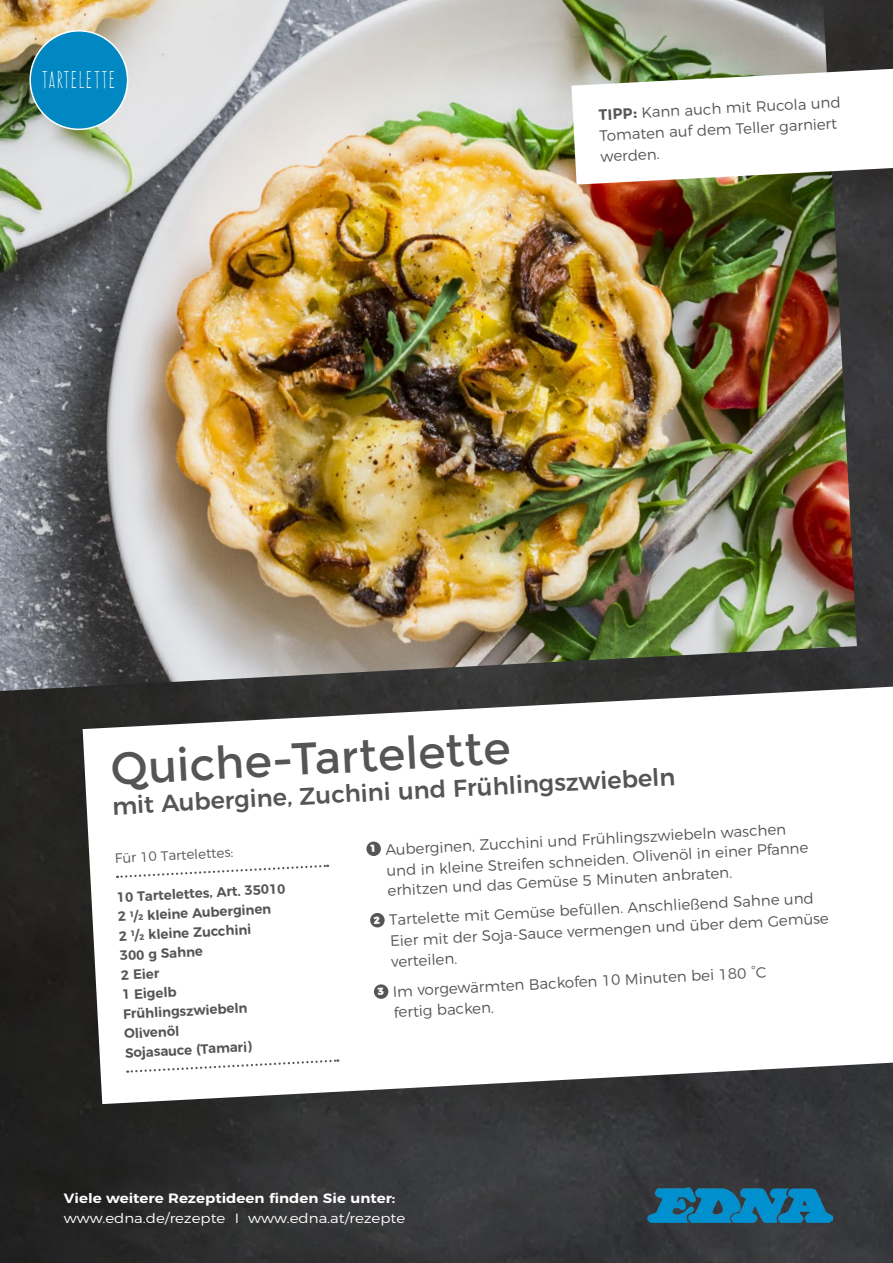
<style>
.page{position:relative;width:893px;height:1263px;background:#fff}
.page>*{position:absolute;margin:0;border:0;box-sizing:border-box;transform-origin:0 0}
.t1{font:45px "Montserrat";color:#565555}
.t2{font:500 24px "Montserrat";color:#555}
.t3{font:21px "Frente H1";letter-spacing:.08em;color:#fff}
.t4{font:300 15px/21px "Montserrat";color:#555}
.t5{font:600 13.5px/19.5px "Montserrat";color:#555}
.t6{font:300 13.5px "Montserrat";color:#fff;scale:1.11 1}
.t7{font:600 13.5px "Montserrat";color:#fff;scale:1.11 1}
.t8{font:300 13.5px "Montserrat";color:#555}
.s1{font-weight:700}
</style>
<div class="page">
<img style="left:0;top:0;width:893px;height:1263px">
<img style="left:0;top:0;width:857px;height:691px">
<div style="left:30px;top:31px;width:98px;height:98px;background:#0188c2;border-radius:50%"></div>
<div style="left:29px;top:30px;width:99px;height:100px;border:2px solid #fff;border-radius:50%"></div>
<img style="left:647px;top:1187px;width:185px;height:36px">
<svg style="left:83px;top:687px;width:810px;height:417px"></svg>
<svg style="left:117px;top:863px;width:211px;height:16px"></svg>
<svg style="left:127px;top:1058px;width:211px;height:16px"></svg>
<div style="left:366px;top:841px;width:15px;height:15px;background:#555;border-radius:50%"></div>
<div style="left:370px;top:913px;width:15px;height:15px;background:#555;border-radius:50%"></div>
<div style="left:374px;top:984px;width:15px;height:15px;background:#555;border-radius:50%"></div>
<svg style="left:571px;top:69px;width:322px;height:116px"></svg>
<h3 class="t3" style="left:41px;top:68px;width:75px">TARTELETTE</h3>
<p class="t4" style="left:598px;top:103px;width:244px;rotate:-3deg"><span class="s1">TIPP:</span> Kann auch mit Rucola und<br>Tomaten auf dem Teller garniert werden.</p>
<h1 class="t1" style="left:109px;top:743px;width:403px;rotate:-3deg">Quiche-Tartelette</h1>
<h2 class="t2" style="left:111px;top:787px;width:565px;rotate:-3deg">mit Aubergine, Zuchini und Frühlingszwiebeln</h2>
<p class="t8" style="left:114px;top:848px;width:120px;rotate:-3deg">Für 10 Tartelettes:</p>
<p class="t5" style="left:116px;top:886px;width:170px;rotate:-3deg">1 0 Tartelettes, Art. 3501 0<br>2 1/2 kleine Auberginen<br>2 1/2 kleine Zucchini<br>300 g Sahne<br>2 Eier<br>1 Eigelb<br>Frühlingszwiebeln<br>Olivenöl<br>Sojasauce (Tamari)</p>
<p class="t4" style="left:385px;top:838px;width:424px;text-indent:-15px;rotate:-3deg"><sup>1</sup> Auberginen, Zucchini und Frühlingszwiebeln waschen und in kleine Streifen schneiden. Olivenöl in einer Pfanne</p>
<p class="t4" style="left:371px;top:875px;width:442px;line-height:29.5px;text-indent:15px;rotate:-3deg">erhitzen und das Gemüse 5 Minuten anbraten.<br><sup>2</sup> Tartelette mit Gemüse befüllen. Anschließend Sahne und</p>
<p class="t4" style="left:390px;top:929px;width:441px;rotate:-3deg">Eier mit der Soja-Sauce vermengen und über dem Gemüse verteilen.</p>
<p class="t4" style="left:392px;top:980px;width:375px;text-indent:-15px;rotate:-3deg"><sup>3</sup> Im vorgewärmten Backofen 10 Minuten bei 180 °C fertig backen.</p>
<p class="t7" style="left:64px;top:1187px;width:300px">Viele weitere Rezeptideen finden Sie unter:</p>
<p class="t6" style="left:64px;top:1207px;width:309px">www.edna.de/rezepte I www.edna.at/rezepte</p>
</div>
